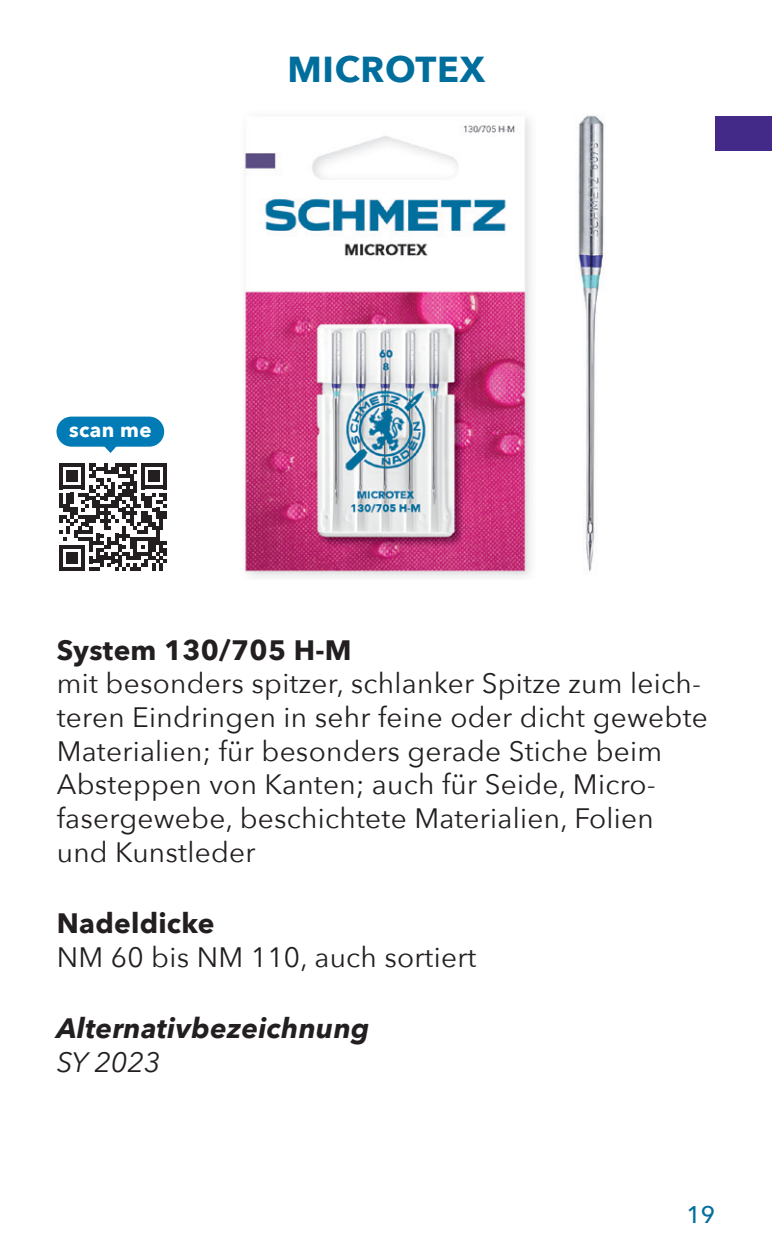
<style>
.page{position:relative;width:772px;height:1248px;background:#fff}
.page>*{position:absolute;margin:0;border:0;box-sizing:border-box;transform-origin:0 0}
.t1{font:700 36px "Avenir Next";letter-spacing:.02em;color:#006e9d}
.t2{font:28px/33.6px "Avenir Next";letter-spacing:.01em;color:#231f20}
.t3{font:700 28px "Avenir Next";letter-spacing:.01em;color:#231f20}
.t4{font:italic 700 28px "Avenir Next";letter-spacing:.01em;color:#231f20}
.t5{font:italic 28px "Avenir Next";letter-spacing:.01em;color:#231f20}
.t6{font:500 24px "Avenir Next";color:#006e9d}
.t7{font:700 20.4px "Avenir Next";letter-spacing:.02em;color:#fff}
</style>
<div class="page">
<svg style="left:59px;top:463px;width:108px;height:107px"></svg>
<div style="left:56px;top:416px;width:108px;height:30px;background:#007bb6;border-radius:15px"></div>
<svg style="left:102px;top:446px;width:16px;height:7px"></svg>
<img style="left:243px;top:115px;width:361px;height:463px">
<div style="left:714px;top:117px;width:57px;height:34px;background:#432988"></div>
<p class="t7" style="left:69px;top:412px;width:84px">scan me</p>
<p class="t1" style="left:287px;top:38px;width:199px">MICROTEX</p>
<p class="t3" style="left:57px;top:625px;width:296px">System 130/705 H-M</p>
<p class="t2" style="left:57px;top:665px;width:652px">mit besonders spitzer, schlanker Spitze zum leich&shy;teren Eindringen in sehr feine oder dicht gewebte Materialien; für besonders gerade Stiche beim Absteppen von Kanten; auch für Seide, Micro&shy;fasergewebe, beschichtete Materialien, Folien und Kunstleder</p>
<p class="t3" style="left:57px;top:899px;width:159px">Nadeldicke</p>
<p class="t2" style="left:57px;top:939px;width:421px">NM 60 bis NM 110, auch sortiert</p>
<p class="t4" style="left:57px;top:1004px;width:314px">Alternativbezeichnung</p>
<p class="t5" style="left:57px;top:1038px;width:105px">SY 2023</p>
<p class="t6" style="left:686px;top:1194px;width:30px">19</p>
</div>
